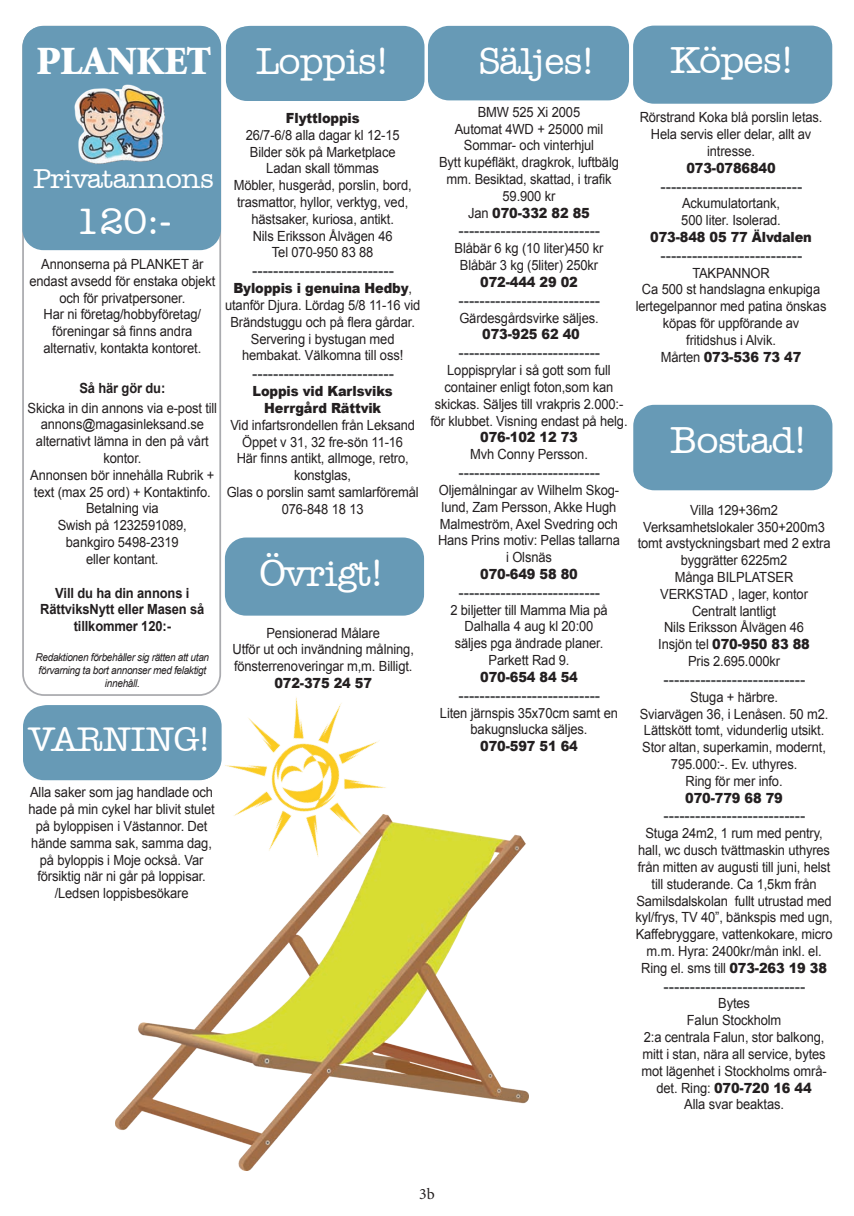
<style>
.page{position:relative;width:854px;height:1216px;background:#fff}
.page>*{position:absolute;margin:0;border:0;box-sizing:border-box;transform-origin:0 0}
.t1{font:900 40.25px "Minion Std";letter-spacing:-.02em;color:#fff}
.t2{font:500 38.5px "Amer Typewriter IT Cby BT";letter-spacing:-.02em;color:#fff}
.t3{font:500 35px "Amer Typewriter IT Cby BT";letter-spacing:-.02em;color:#fff}
.t4{font:500 28px "Amer Typewriter IT Cby BT";letter-spacing:-.02em;color:#fff}
.t5{font:700 15.75px "Arial";color:#57585a}
.t6{font:15.75px "Minion Pro";color:#231f20}
.t7{font:14px/16.8px "Arial";letter-spacing:-.01em;color:#231f20;text-align:center;scale:.92 1}
.t8{font:900 14px/16.8px "Arial";letter-spacing:-.01em;color:#231f20;text-align:center;scale:.92 1}
.t9{font:700 14px/16.8px "Arial";letter-spacing:-.01em;color:#231f20;text-align:center;scale:.92 1}
.t10{font:italic 10.85px/13px "Arial";letter-spacing:-.03em;color:#231f20;text-align:center;scale:.92 1}
.s1{font-weight:900}
</style>
<div class="page">
<div style="left:633px;top:405px;width:199px;height:85px;background:#679ab6;border-radius:21px"></div>
<div style="left:633px;top:26px;width:199px;height:78px;background:#679ab6;border-radius:21px"></div>
<div style="left:226px;top:26px;width:197px;height:75px;background:#679ab6;border-radius:21px"></div>
<div style="left:428px;top:26px;width:200px;height:74px;background:#679ab6;border-radius:21px"></div>
<div style="left:22px;top:26px;width:199px;height:670px;border:2px solid #aaabaf;border-radius:21px"></div>
<div style="left:22px;top:26px;width:199px;height:224px;background:#679ab6;border-radius:21px"></div>
<img style="left:74px;top:85px;width:91px;height:79px">
<div style="left:23px;top:705px;width:197px;height:75px;background:#679ab6;border-radius:21px"></div>
<div style="left:225px;top:537px;width:199px;height:78px;background:#679ab6;border-radius:21px"></div>
<img style="left:115px;top:826px;width:413px;height:344px">
<img style="left:191px;top:663px;width:228px;height:228px">
<h1 class="t1" style="left:36px;top:41px;width:177px">PLANKET</h1>
<h2 class="t2" style="left:478px;top:37px;width:117px">Säljes!</h2>
<h2 class="t2" style="left:669px;top:37px;width:125px">Köpes!</h2>
<h3 class="t4" style="left:115px;top:81px;width:19px">P</h3>
<h2 class="t2" style="left:256px;top:38px;width:134px">Loppis!</h2>
<p class="t8" style="left:286px;top:109px;width:82px">Flyttloppis</p>
<p class="t7" style="left:234px;top:126px;width:195px">26/7-6/8 alla dagar kl 12-15<br>Bilder sök på Marketplace<br>Ladan skall tömmas<br>Möbler, husgeråd, porslin, bord, trasmattor, hyllor, verktyg, ved, hästsaker, kuriosa, antikt.<br>Nils Eriksson Ålvägen 46<br>Tel 070-950 83 88</p>
<p class="t5" style="left:252px;top:260px;width:143px">---------------------------</p>
<p class="t7" style="left:225px;top:280px;width:214px"><span class="s1">Byloppis i genuina Hedby</span>, utanför Djura. Lördag 5/8 11-16 vid<br>Brändstuggu och på flera gårdar.<br>Servering i bystugan med hembakat. Välkomna till oss!</p>
<p class="t5" style="left:252px;top:363px;width:143px">---------------------------</p>
<p class="t8" style="left:252px;top:382px;width:154px">Loppis vid Karlsviks<br>Herrgård Rättvik</p>
<p class="t7" style="left:226px;top:416px;width:210px">Vid infartsrondellen från Leksand<br>Öppet v 31, 32 fre-sön 11-16<br>Här finns antikt, allmoge, retro, konstglas,<br>Glas o porslin samt samlarföremål<br>076-848 18 13</p>
<p class="t7" style="left:439px;top:103px;width:197px">BMW 525 Xi 2005<br>Automat 4WD + 25000 mil<br>Sommar- och vinterhjul<br>Bytt kupéfläkt, dragkrok, luftbälg mm. Besiktad, skattad, i trafik<br>59.900 kr<br>Jan <span class="s1">070-332 82 85</span></p>
<p class="t5" style="left:458px;top:220px;width:143px">---------------------------</p>
<p class="t7" style="left:454px;top:240px;width:163px">Blåbär 6 kg (10 liter)450 kr<br>Blåbär 3 kg (5liter) 250kr</p>
<p class="t8" style="left:480px;top:273px;width:108px">072-444 29 02</p>
<p class="t5" style="left:458px;top:290px;width:143px">---------------------------</p>
<p class="t7" style="left:459px;top:309px;width:153px">Gärdesgårdsvirke säljes.</p>
<p class="t8" style="left:482px;top:325px;width:108px">073-925 62 40</p>
<p class="t5" style="left:458px;top:342px;width:143px">---------------------------</p>
<p class="t7" style="left:430px;top:362px;width:216px">Loppisprylar i så gott som full container enligt foton,som kan skickas. Säljes till vrakpris 2.000:- för klubbet. Visning endast på helg.</p>
<p class="t8" style="left:480px;top:428px;width:108px">076-102 12 73</p>
<p class="t7" style="left:470px;top:446px;width:129px">Mvh Conny Persson.</p>
<p class="t5" style="left:458px;top:462px;width:143px">---------------------------</p>
<p class="t7" style="left:438px;top:481px;width:199px">Oljemålningar av Wilhelm Skog&shy;lund, Zam Persson, Akke Hugh<br>Malmeström, Axel Svedring och<br>Hans Prins motiv: Pellas tallarna i Olsnäs</p>
<p class="t8" style="left:480px;top:565px;width:108px">070-649 58 80</p>
<p class="t5" style="left:458px;top:582px;width:143px">---------------------------</p>
<p class="t7" style="left:450px;top:601px;width:172px">2 biljetter till Mamma Mia på<br>Dalhalla 4 aug kl 20:00 säljes pga ändrade planer.<br>Parkett Rad 9.</p>
<p class="t8" style="left:480px;top:668px;width:108px">070-654 84 54</p>
<p class="t5" style="left:458px;top:685px;width:143px">---------------------------</p>
<p class="t7" style="left:440px;top:704px;width:195px">Liten järnspis 35x70cm samt en bakugnslucka säljes.</p>
<p class="t8" style="left:480px;top:737px;width:108px">070-597 51 64</p>
<p class="t7" style="left:639px;top:109px;width:200px">Rörstrand Koka blå porslin letas.<br>Hela servis eller delar, allt av intresse.</p>
<p class="t8" style="left:686px;top:159px;width:98px">073-0786840</p>
<p class="t5" style="left:660px;top:175px;width:143px">---------------------------</p>
<p class="t7" style="left:681px;top:195px;width:110px;text-align:left">Ackumulatortank,<br>500 liter. Isolerad.</p>
<p class="t8" style="left:650px;top:228px;width:177px">073-848 05 77 Älvdalen</p>
<p class="t5" style="left:660px;top:245px;width:143px">---------------------------</p>
<p class="t7" style="left:635px;top:264px;width:209px">TAKPANNOR<br>Ca 500 st handslagna enkupiga lertegelpannor med patina önskas köpas för uppförande av<br>fritidshus i Alvik.<br>Mårten <span class="s1">073-536 73 47</span></p>
<h3 class="t4" style="left:33px;top:161px;width:182px">Privatannons</h3>
<h2 class="t2" style="left:76px;top:197px;width:97px">120:-</h2>
<p class="t7" style="left:29px;top:256px;width:203px">Annonserna på PLANKET är endast avsedd för enstaka objekt och för privatpersoner.<br>Har ni företag/hobbyföretag/ föreningar så finns andra alternativ, kontakta kontoret.</p>
<p class="t9" style="left:79px;top:380px;width:95px">Så här gör du:</p>
<p class="t7" style="left:28px;top:399px;width:207px">Skicka in din annons via e-post till annons@magasinleksand.se alternativt lämna in den på vårt kontor.<br>Annonsen bör innehålla Rubrik + text (max 25 ord) + Kontaktinfo.<br>Betalning via<br>Swish på 1232591089,<br>bankgiro 5498-2319<br>eller kontant.</p>
<p class="t9" style="left:40px;top:584px;width:180px">Vill du ha din annons i<br>RättviksNytt eller Masen så tillkommer 120:-</p>
<p class="t10" style="left:36px;top:651px;width:190px">Redaktionen förbehåller sig rätten att utan förvarning ta bort annonser med felaktigt innehåll.</p>
<h2 class="t2" style="left:670px;top:416px;width:138px">Bostad!</h2>
<p class="t7" style="left:637px;top:501px;width:211px">Villa 129+36m2<br>Verksamhetslokaler 350+200m3 tomt avstyckningsbart med 2 extra byggrätter 6225m2<br>Många BILPLATSER<br>VERKSTAD , lager, kontor<br>Centralt lantligt<br>Nils Eriksson Ålvägen 46<br>Insjön tel <span class="s1">070-950 83 88<br></span>Pris 2.695.000kr</p>
<p class="t5" style="left:663px;top:669px;width:143px">---------------------------</p>
<p class="t7" style="left:639px;top:688px;width:206px">Stuga + härbre.<br>Sviarvägen 36, i Lenåsen. 50 m2.<br>Lättskött tomt, vidunderlig utsikt.<br>Stor altan, superkamin, modernt,<br>795.000:-. Ev. uthyres.<br>Ring för mer info.</p>
<p class="t8" style="left:685px;top:788px;width:108px">070-779 68 79</p>
<p class="t5" style="left:663px;top:805px;width:143px">---------------------------</p>
<p class="t7" style="left:635px;top:825px;width:216px">Stuga 24m2, 1 rum med pentry, hall, wc dusch tvättmaskin uthyres från mitten av augusti till juni, helst till studerande. Ca 1,5km från Samilsdalskolan fullt utrustad med kyl/frys, TV 40”, bänkspis med ugn, Kaffebryggare, vattenkokare, micro m.m. Hyra: 2400kr/mån inkl. el.<br>Ring el. sms till <span class="s1">073-263 19 38</span></p>
<p class="t5" style="left:663px;top:975px;width:143px">---------------------------</p>
<p class="t7" style="left:641px;top:995px;width:203px">Bytes<br>Falun Stockholm<br>2:a centrala Falun, stor balkong, mitt i stan, nära all service, bytes mot lägenhet i Stockholms områ&shy;det. Ring: <span class="s1">070-720 16 44<br></span>Alla svar beaktas.</p>
<h2 class="t2" style="left:259px;top:550px;width:126px">Övrigt!</h2>
<p class="t7" style="left:232px;top:624px;width:199px">Pensionerad Målare<br>Utför ut och invändning målning, fönsterrenoveringar m,m. Billigt.</p>
<p class="t8" style="left:274px;top:674px;width:108px">072-375 24 57</p>
<h3 class="t3" style="left:28px;top:718px;width:183px">VARNING!</h3>
<p class="t7" style="left:29px;top:784px;width:204px">Alla saker som jag handlade och hade på min cykel har blivit stulet på byloppisen i Västannor. Det hände samma sak, samma dag, på byloppis i Moje också. Var försiktig när ni går på loppisar. /Ledsen loppisbesökare</p>
<p class="t6" style="left:419px;top:1183px;width:17px">3b</p>
</div>
